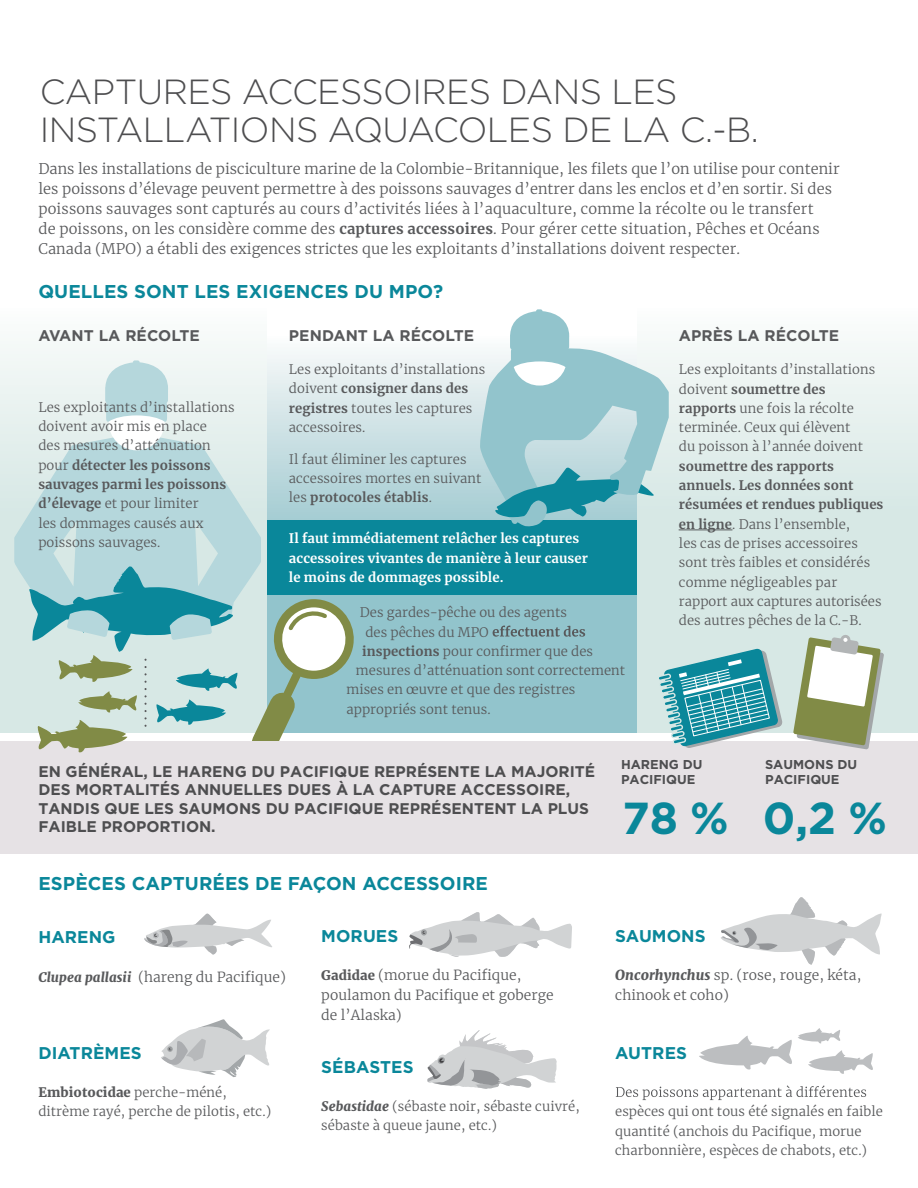
<style>
.page{position:relative;width:918px;height:1188px;background:#fff}
.page>*{position:absolute;margin:0;border:0;box-sizing:border-box;transform-origin:0 0}
.t1{font:700 44.85px "Gotham";color:#0a879a}
.t2{font:300 34.95px/38.4px "Gotham";letter-spacing:-.015em;color:#4d4d4f}
.t3{font:700 18.6px "Gotham";letter-spacing:.005em;color:#0a879a}
.t4{font:700 16.95px "Gotham";letter-spacing:.005em;color:#0a879a}
.t5{font:700 15.45px/18.6px "Gotham";color:#4e4e50}
.t6{font:700 15.45px "Gotham";letter-spacing:.005em;color:#58595b}
.t7{font:300 14.7px/20.1px "Merriweather";letter-spacing:.005em;color:#58595b}
.t8{font:300 13.95px/20.1px "Merriweather";letter-spacing:.005em;color:#58595b}
.t9{font:300 13.2px/19.4px "Merriweather";letter-spacing:.005em;color:#58595b}
.t10{font:700 13.2px/19.4px "Merriweather";letter-spacing:.005em;color:#fff}
.t11{font:700 12.9px/15.5px "Gotham";color:#4e4e50}
.s1{font-weight:700}
.s2{font-weight:900;font-style:italic;font-size:13.2px}
.s3{font-weight:900}
.s4{font-weight:900;font-size:13.2px}
.s5{font-weight:900;font-style:italic}
</style>
<div class="page">
<svg style="left:266px;top:344px;width:372px;height:388px;background:#b0d3d8"></svg>
<div style="left:263px;top:520px;width:377px;height:75px;background:#0a879a"></div>
<div style="left:0;top:308px;width:266px;height:424px;background:linear-gradient(to bottom,#f1f7f5,#cee3df)"></div>
<div style="left:0;top:741px;width:918px;height:113px;background:#e6e2e5"></div>
<div style="left:638px;top:308px;width:280px;height:424px;background:linear-gradient(to bottom,#f1f7f5,#cee3df)"></div>
<svg style="left:13px;top:437px;width:248px;height:179px;background:#bfdcdf"></svg>
<div style="left:109px;top:383px;width:56px;height:67px;background:#fff;border-radius:28px"></div>
<svg style="left:105px;top:360px;width:63px;height:63px"></svg>
<svg style="left:616px;top:1085px;width:250px;height:15px"></svg>
<svg style="left:29px;top:566px;width:330px;height:187px"></svg>
<hr style="left:679px;top:530px;width:53px;height:1px;background:#58595b">
<svg style="left:657px;top:649px;width:125px;height:99px;background:#73b7c0"></svg>
<svg style="left:840px;top:635px;width:11px;height:10px"></svg>
<svg style="left:793px;top:637px;width:91px;height:112px"></svg>
<svg style="left:409px;top:912px;width:163px;height:45px"></svg>
<svg style="left:427px;top:1030px;width:130px;height:59px"></svg>
<svg style="left:721px;top:897px;width:161px;height:68px"></svg>
<svg style="left:144px;top:914px;width:128px;height:41px"></svg>
<svg style="left:699px;top:1028px;width:174px;height:46px"></svg>
<svg style="left:493px;top:626px;width:92px;height:11px"></svg>
<svg style="left:480px;top:309px;width:189px;height:218px"></svg>
<svg style="left:161px;top:1019px;width:109px;height:58px"></svg>
<h2 class="t2" style="left:40px;top:72px;width:721px">CAPTURES ACCESSOIRES DANS LES<br>INSTALLATIONS AQUACOLES DE LA C.-B.</h2>
<p class="t7" style="left:38px;top:158px;width:803px">Dans les installations de pisciculture marine de la Colombie-Britannique, les filets que l’on utilise pour contenir les poissons d’élevage peuvent permettre à des poissons sauvages d’entrer dans les enclos et d’en sortir. Si des poissons sauvages sont capturés au cours d’activités liées à l’aquaculture, comme la récolte ou le transfert<br>de poissons, on les considère comme des <span class="s1">captures accessoires</span>. Pour gérer cette situation, Pêches et Océans Canada (MPO) a établi des exigences strictes que les exploitants d’installations doivent respecter.</p>
<h3 class="t3" style="left:38px;top:281px;width:406px">QUELLES SONT LES EXIGENCES DU MPO?</h3>
<p class="t6" style="left:38px;top:327px;width:163px">AVANT LA RÉCOLTE</p>
<p class="t6" style="left:289px;top:327px;width:187px">PENDANT LA RÉCOLTE</p>
<p class="t6" style="left:679px;top:327px;width:162px">APRÈS LA RÉCOLTE</p>
<p class="t9" style="left:38px;top:397px;width:198px">Les exploitants d’installations doivent avoir mis en place<br>des mesures d’atténuation pour <span class="s1">détecter les poissons sauvages parmi les poissons d’élevage</span> et pour limiter<br>les dommages causés aux poissons sauvages.</p>
<p class="t9" style="left:289px;top:359px;width:198px">Les exploitants d’installations doivent <span class="s1">consigner dans des registres</span> toutes les captures accessoires.</p>
<p class="t9" style="left:289px;top:449px;width:194px">Il faut éliminer les captures accessoires mortes en suivant les <span class="s1">protocoles établis</span>.</p>
<p class="t10" style="left:289px;top:528px;width:300px">Il faut immédiatement relâcher les captures accessoires vivantes de manière à leur causer le moins de dommages possible.</p>
<p class="t9" style="left:360px;top:602px;width:209px">Des gardes-pêche ou des agents</p>
<p class="t9" style="left:365px;top:622px;width:125px">des pêches du MPO</p>
<p class="t9" style="left:362px;top:641px;width:232px"><span class="s1">inspections</span> pour confirmer que des</p>
<p class="t9" style="left:356px;top:660px;width:271px">mesures d’atténuation sont correctement</p>
<p class="t9" style="left:346px;top:680px;width:231px">mises en œuvre et que des registres</p>
<p class="t9" style="left:346px;top:699px;width:146px">appropriés sont tenus.</p>
<p class="t9" style="left:679px;top:359px;width:198px">Les exploitants d’installations doivent <span class="s1">soumettre des rapports</span> une fois la récolte terminée. Ceux qui élèvent<br>du poisson à l’année doivent</p>
<p class="t9" style="left:679px;top:456px;width:206px"><span class="s1">soumettre des rapports annuels. Les données sont résumées et rendues publiques en ligne</span>. Dans l’ensemble,<br>les cas de prises accessoires sont très faibles et considérés comme négligeables par rapport aux captures autorisées des autres pêches de la C.-B.</p>
<p class="t5" style="left:38px;top:762px;width:558px">EN GÉNÉRAL, LE HARENG DU PACIFIQUE REPRÉSENTE LA MAJORITÉ DES MORTALITÉS ANNUELLES DUES À LA CAPTURE ACCESSOIRE, TANDIS QUE LES SAUMONS DU PACIFIQUE REPRÉSENTENT LA PLUS FAIBLE PROPORTION.</p>
<p class="t11" style="left:621px;top:756px;width:83px">HARENG DU<br>PACIFIQUE</p>
<h1 class="t1" style="left:622px;top:792px;width:108px">78 %</h1>
<h3 class="t3" style="left:38px;top:872px;width:451px">ESPÈCES CAPTURÉES DE FAÇON ACCESSOIRE</h3>
<p class="t11" style="left:765px;top:756px;width:94px">SAUMONS DU<br>PACIFIQUE</p>
<h1 class="t1" style="left:763px;top:792px;width:126px">0,2 %</h1>
<p class="t4" style="left:38px;top:927px;width:79px">HARENG</p>
<p class="t8" style="left:38px;top:966px;width:249px"><span class="s2">Clupea pallasii</span> (hareng du Pacifique)</p>
<p class="t4" style="left:38px;top:1043px;width:105px">DIATRÈMES</p>
<p class="t9" style="left:38px;top:1082px;width:234px"><span class="s3">Embiotocidae</span> perche-méné, ditrème rayé, perche de pilotis, etc.)</p>
<p class="t4" style="left:321px;top:926px;width:79px">MORUES</p>
<p class="t8" style="left:321px;top:965px;width:234px"><span class="s4">Gadidae</span> (morue du Pacifique, poulamon du Pacifique et goberge de l’Alaska)</p>
<p class="t4" style="left:321px;top:1057px;width:94px">SÉBASTES</p>
<p class="t9" style="left:321px;top:1096px;width:260px"><span class="s5">Sebastidae</span> (sébaste noir, sébaste cuivré, sébaste à queue jaune, etc.)</p>
<p class="t4" style="left:615px;top:926px;width:92px">SAUMONS</p>
<p class="t8" style="left:615px;top:965px;width:248px"><span class="s5">Oncorhynchus</span> sp. (rose, rouge, kéta, chinook et coho)</p>
<p class="t4" style="left:615px;top:1043px;width:73px">AUTRES</p>
<p class="t9" style="left:615px;top:1101px;width:269px">espèces qui ont tous été signalés en faible quantité (anchois du Pacifique, morue charbonnière, espèces de chabots, etc.)</p>
</div>
